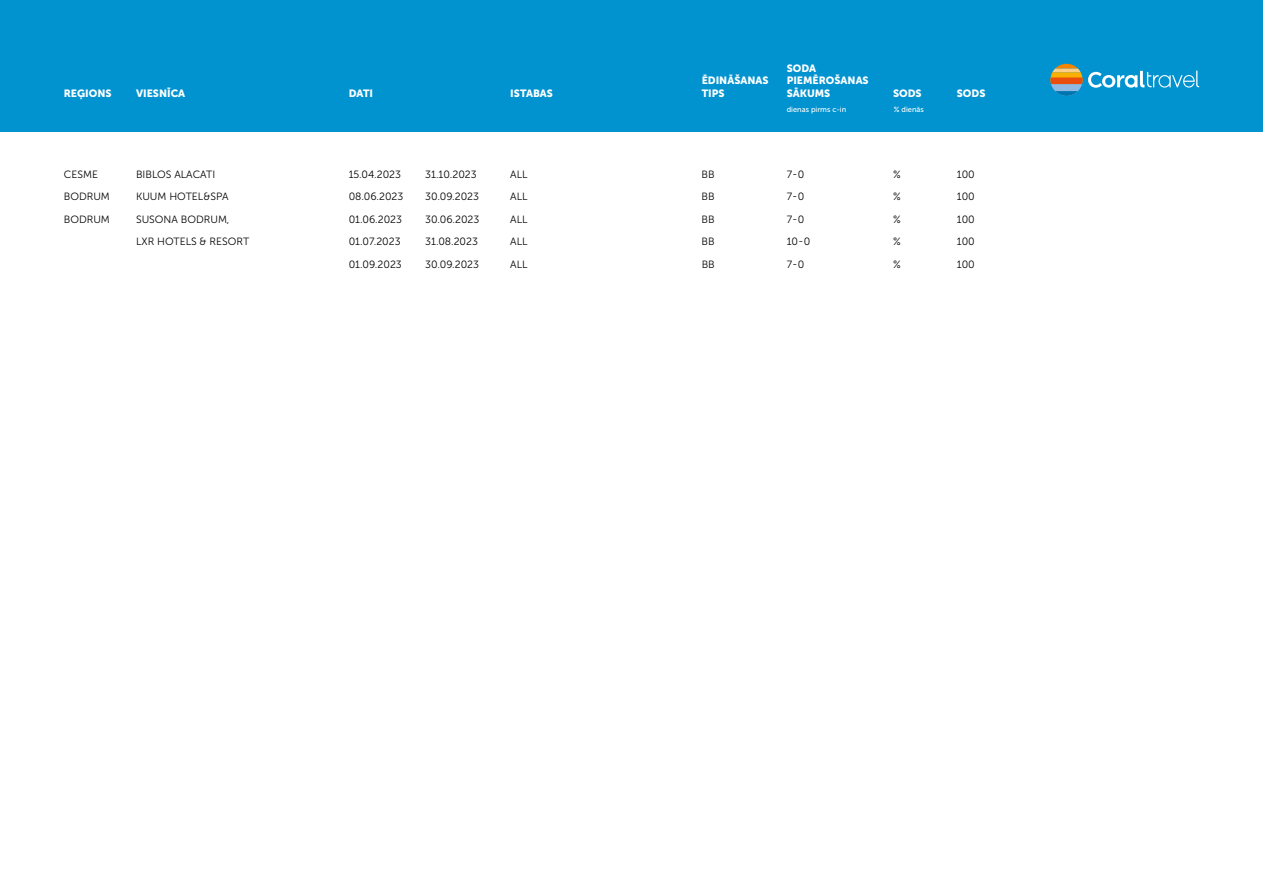
<style>
.page{position:relative;width:1263px;height:893px;background:#fff}
.page>*{position:absolute;margin:0;border:0;box-sizing:border-box;transform-origin:0 0}
.t1{font:10.5px "Museo Sans 300";color:#000}
.t2{font:10.5px "Museo Sans 900";color:#fff}
.t3{font:7.5px "Museo Sans 500";color:#fff}
</style>
<div class="page">
<div style="left:0;top:0;width:1263px;height:132px;background:#0093d0"></div>
<svg style="left:1050px;top:64px;width:32px;height:32px"></svg>
<svg style="left:1088px;top:71px;width:111px;height:17px"></svg>
<p class="t2" style="left:787px;top:62px;width:31px">SODA</p>
<p class="t2" style="left:702px;top:75px;width:68px">ĒDINĀŠANAS</p>
<p class="t2" style="left:787px;top:75px;width:84px">PIEMĒROŠANAS</p>
<p class="t2" style="left:64px;top:87px;width:49px">REĢIONS</p>
<p class="t2" style="left:136px;top:87px;width:51px">VIESNĪCA</p>
<p class="t2" style="left:349px;top:87px;width:26px">DATI</p>
<p class="t2" style="left:510px;top:87px;width:44px">ISTABAS</p>
<p class="t2" style="left:702px;top:87px;width:24px">TIPS</p>
<p class="t2" style="left:787px;top:87px;width:45px">SĀKUMS</p>
<p class="t2" style="left:893px;top:87px;width:30px">SODS</p>
<p class="t2" style="left:957px;top:87px;width:30px">SODS</p>
<p class="t3" style="left:787px;top:105px;width:61px">dienas pirms c-in</p>
<p class="t3" style="left:894px;top:105px;width:32px">% dienās</p>
<p class="t1" style="left:64px;top:169px;width:36px">CESME</p>
<p class="t1" style="left:136px;top:169px;width:81px">BIBLOS ALACATI</p>
<p class="t1" style="left:349px;top:169px;width:54px">15.04.2023</p>
<p class="t1" style="left:425px;top:169px;width:53px">31.10.2023</p>
<p class="t1" style="left:510px;top:169px;width:19px">ALL</p>
<p class="t1" style="left:702px;top:169px;width:15px">BB</p>
<p class="t1" style="left:787px;top:169px;width:19px">7-0</p>
<p class="t1" style="left:893px;top:169px;width:9px">%</p>
<p class="t1" style="left:957px;top:169px;width:20px">100</p>
<p class="t1" style="left:64px;top:191px;width:48px">BODRUM</p>
<p class="t1" style="left:136px;top:191px;width:94px">KUUM HOTEL&amp;SPA</p>
<p class="t1" style="left:349px;top:191px;width:56px">08.06.2023</p>
<p class="t1" style="left:425px;top:191px;width:55px">30.09.2023</p>
<p class="t1" style="left:510px;top:191px;width:19px">ALL</p>
<p class="t1" style="left:702px;top:191px;width:15px">BB</p>
<p class="t1" style="left:787px;top:191px;width:19px">7-0</p>
<p class="t1" style="left:893px;top:191px;width:9px">%</p>
<p class="t1" style="left:957px;top:191px;width:20px">100</p>
<p class="t1" style="left:64px;top:214px;width:48px">BODRUM</p>
<p class="t1" style="left:136px;top:214px;width:95px">SUSONA BODRUM,</p>
<p class="t1" style="left:349px;top:214px;width:55px">01.06.2023</p>
<p class="t1" style="left:425px;top:214px;width:56px">30.06.2023</p>
<p class="t1" style="left:510px;top:214px;width:19px">ALL</p>
<p class="t1" style="left:702px;top:214px;width:15px">BB</p>
<p class="t1" style="left:787px;top:214px;width:19px">7-0</p>
<p class="t1" style="left:893px;top:214px;width:9px">%</p>
<p class="t1" style="left:957px;top:214px;width:20px">100</p>
<p class="t1" style="left:136px;top:236px;width:115px">LXR HOTELS &amp; RESORT</p>
<p class="t1" style="left:349px;top:236px;width:53px">01.07.2023</p>
<p class="t1" style="left:425px;top:236px;width:54px">31.08.2023</p>
<p class="t1" style="left:510px;top:236px;width:19px">ALL</p>
<p class="t1" style="left:702px;top:236px;width:15px">BB</p>
<p class="t1" style="left:787px;top:236px;width:25px">10-0</p>
<p class="t1" style="left:893px;top:236px;width:9px">%</p>
<p class="t1" style="left:957px;top:236px;width:20px">100</p>
<p class="t1" style="left:349px;top:259px;width:55px">01.09.2023</p>
<p class="t1" style="left:425px;top:259px;width:55px">30.09.2023</p>
<p class="t1" style="left:510px;top:259px;width:19px">ALL</p>
<p class="t1" style="left:702px;top:259px;width:15px">BB</p>
<p class="t1" style="left:787px;top:259px;width:19px">7-0</p>
<p class="t1" style="left:893px;top:259px;width:9px">%</p>
<p class="t1" style="left:957px;top:259px;width:20px">100</p>
</div>
